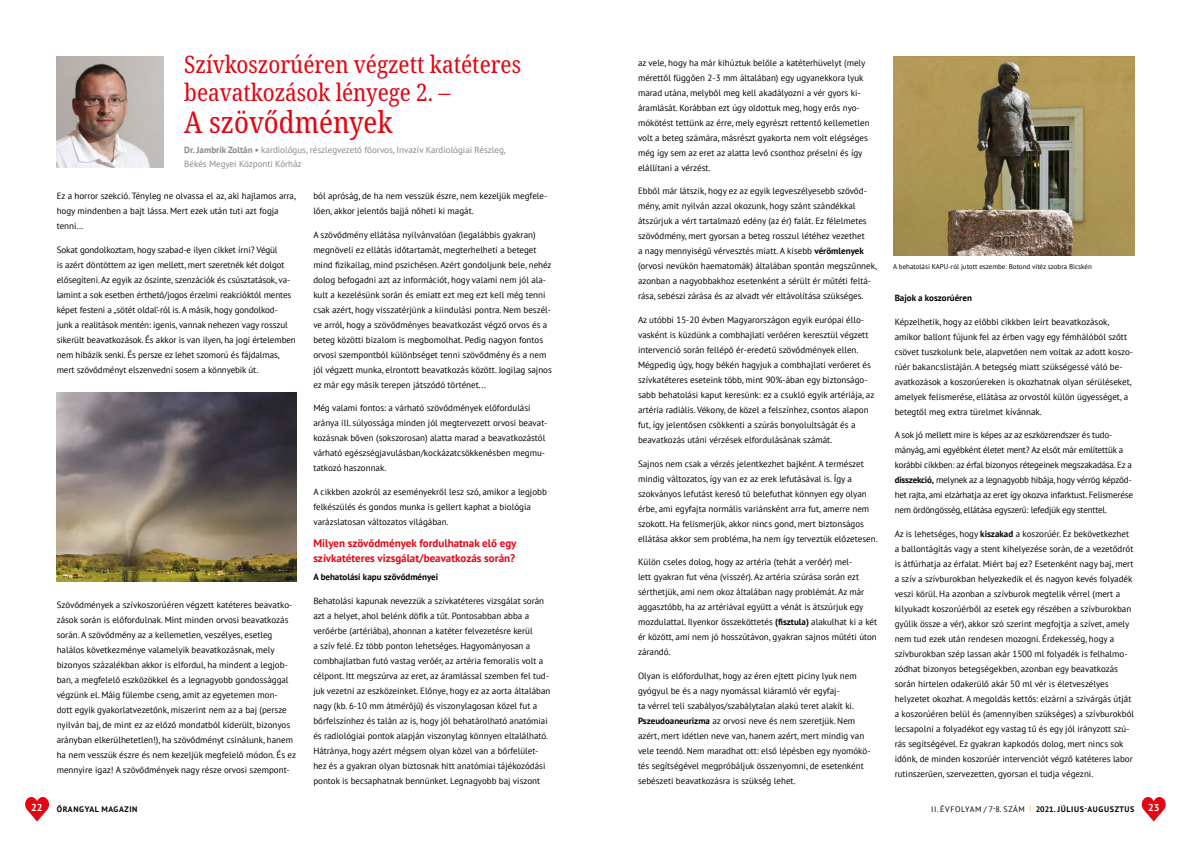
<style>
.page{position:relative;width:1191px;height:842px;background:#fff}
.page>*{position:absolute;margin:0;border:0;box-sizing:border-box;transform-origin:0 0}
.t1{font:condensed 30px "Noto Serif";color:#e30613}
.t2{font:condensed 24px/28px "Noto Serif";color:#e30613}
.t3{font:700 11px/15px "PT Sans";color:#e30613}
.t4{font:700 10px "PT Sans";color:#fff}
.t5{font:9px/15px "PT Sans";color:#000}
.t6{font:9px/15px "PT Sans";letter-spacing:-.02em;color:#000}
.t7{font:9px/14px "PT Sans";color:#878787}
.t8{font:700 9px "PT Sans";color:#000}
.t9{font:700 8px "PT Sans";letter-spacing:.08em;color:#000}
.t10{font:7px "PT Sans";color:#000}
.s1{font-weight:700}
.s2{font-weight:400}
.s3{font-weight:400;color:#f7a600}
</style>
<div class="page">
<svg style="left:1141px;top:797px;width:24px;height:24px"></svg>
<svg style="left:25px;top:797px;width:24px;height:24px"></svg>
<img style="left:57px;top:57px;width:106px;height:110px">
<img style="left:57px;top:393px;width:239px;height:188px">
<img style="left:893px;top:57px;width:241px;height:198px">
<h2 class="t2" style="left:184px;top:51px;width:338px">Szívkoszorúéren végzett katéteres beavatkozások lényege 2. –</h2>
<h1 class="t1" style="left:184px;top:102px;width:210px">A szövődmények</h1>
<p class="t7" style="left:184px;top:142px;width:323px"><span class="s1">Dr. Jambrik Zoltán •</span> kardiológus, részlegvezető főorvos, Invazív Kardiológiai Részleg,<br>Békés Megyei Központi Kórház</p>
<p class="t5" style="left:57px;top:188px;width:241px">Ez a horror szekció. Tényleg ne olvassa el az, aki hajlamos arra, hogy mindenben a bajt lássa. Mert ezek után tuti azt fogja tenni...</p>
<p class="t5" style="left:57px;top:242px;width:241px">Sokat gondolkoztam, hogy szabad-e ilyen cikket írni? Végül<br>is azért döntöttem az igen mellett, mert szeretnék két dolgot elősegíteni. Az egyik az őszinte, szenzációk és csúsztatások, va&shy;lamint a sok esetben érthető/jogos érzelmi reakcióktól mentes képet festeni a „sötét oldal’-ról is. A másik, hogy gondolkod&shy;junk a realitások mentén: igenis, vannak nehezen vagy rosszul sikerült beavatkozások. És akkor is van ilyen, ha jogi értelemben nem hibázik senki. És persze ez lehet szomorú és fájdalmas, mert szövődményt elszenvedni sosem a könnyebik út.</p>
<p class="t5" style="left:57px;top:597px;width:241px">Szövődmények a szívkoszorúéren végzett katéteres beavatko&shy;zások során is előfordulnak. Mint minden orvosi beavatkozás során. A szövődmény az a kellemetlen, veszélyes, esetleg halálos következménye valamelyik beavatkozásnak, mely bizonyos százalékban akkor is elfordul, ha mindent a legjob&shy;ban, a megfelelő eszközökkel és a legnagyobb gondossággal végzünk el. Máig fülembe cseng, amit az egyetemen mon-<br>dott egyik gyakorlatvezetőnk, miszerint nem az a baj (persze nyilván baj, de mint ez az előző mondatból kiderült, bizonyos arányban elkerülhetetlen!), ha szövődményt csinálunk, hanem ha nem vesszük észre és nem kezeljük megfelelő módon. És ez mennyire igaz! A szövődmények nagy része orvosi szempont-</p>
<p class="t5" style="left:313px;top:188px;width:235px">ból apróság, de ha nem vesszük észre, nem kezeljük megfele&shy;lően, akkor jelentős bajjá nőheti ki magát.</p>
<p class="t5" style="left:313px;top:227px;width:240px">A szövődmény ellátása nyilvánvalóan (legalábbis gyakran) megnöveli ez ellátás időtartamát, megterhelheti a beteget mind fizikailag, mind pszichésen. Azért gondoljunk bele, nehéz dolog befogadni azt az információt, hogy valami nem jól ala&shy;kult a kezelésünk során és emiatt ezt meg ezt kell még tenni csak azért, hogy visszatérjünk a kiindulási pontra. Nem beszél&shy;ve arról, hogy a szövődményes beavatkozást végző orvos és a beteg közötti bizalom is megbomolhat. Pedig nagyon fontos orvosi szempontból különbséget tenni szövődmény és a nem jól végzett munka, elrontott beavatkozás között. Jogilag sajnos ez már egy másik terepen játszódó történet...</p>
<p class="t5" style="left:313px;top:400px;width:235px">Még valami fontos: a várható szövődmények előfordulási aránya ill. súlyossága minden jól megtervezett orvosi beavat&shy;kozásnak bőven (sokszorosan) alatta marad a beavatkozástól várható egészségjavulásban/kockázatcsökkenésben megmu&shy;tatkozó haszonnak.</p>
<p class="t5" style="left:313px;top:484px;width:235px">A cikkben azokról az eseményekről lesz szó, amikor a legjobb felkészülés és gondos munka is gellert kaphat a biológia varázslatosan változatos világában.</p>
<p class="t3" style="left:313px;top:536px;width:205px">Milyen szövődmények fordulhatnak elő egy szívkatéteres vizsgálat/beavatkozás során?</p>
<p class="t8" style="left:313px;top:571px;width:126px">A behatolási kapu szövődményei</p>
<p class="t5" style="left:313px;top:593px;width:238px">Behatolási kapunak nevezzük a szívkatéteres vizsgálat során azt a helyet, ahol belénk döfik a tűt. Pontosabban abba a verőérbe (artériába), ahonnan a katéter felvezetésre kerül<br>a szív felé. Ez több ponton lehetséges. Hagyományosan a combhajlatban futó vastag verőér, az artéria femoralis volt a célpont. Itt megszúrva az eret, az áramlással szemben fel tud&shy;juk vezetni az eszközeinket. Előnye, hogy ez az aorta általában nagy (kb. 6-10 mm átmérőjű) és viszonylagosan közel fut a bőrfelszínhez és talán az is, hogy jól behatárolható anatómiai és radiológiai pontok alapján viszonylag könnyen eltalálható.<br>Hátránya, hogy azért mégsem olyan közel van a bőrfelület&shy;hez és a gyakran olyan biztosnak hitt anatómiai tájékozódási pontok is becsaphatnak bennünket. Legnagyobb baj viszont</p>
<p class="t5" style="left:638px;top:55px;width:233px">az vele, hogy ha már kihúztuk belőle a katéterhüvelyt (mely mérettől függően 2-3 mm általában) egy ugyanekkora lyuk marad utána, melyből meg kell akadályozni a vér gyors ki&shy;áramlását. Korábban ezt úgy oldottuk meg, hogy erős nyo&shy;mókötést tettünk az érre, mely egyrészt rettentő kellemetlen volt a beteg számára, másrészt gyakorta nem volt elégséges még így sem az eret az alatta levő csonthoz préselni és így elállítani a vérzést.</p>
<p class="t5" style="left:638px;top:184px;width:240px">Ebből már látszik, hogy ez az egyik legveszélyesebb szövőd&shy;mény, amit nyilván azzal okozunk, hogy szánt szándékkal átszúrjuk a vért tartalmazó edény (az ér) falát. Ez félelmetes szövődmény, mert gyorsan a beteg rosszul létéhez vezethet<br>a nagy mennyiségű vérvesztés miatt. A kisebb <span class="s1">vérömlenyek </span>(orvosi nevükön haematomák) általában spontán megszűnnek, azonban a nagyobbakhoz esetenként a sérült ér műtéti feltá&shy;rása, sebészi zárása és az alvadt vér eltávolítása szükséges.</p>
<p class="t5" style="left:638px;top:312px;width:238px">Az utóbbi 15-20 évben Magyarországon egyik európai éllo&shy;vasként is küzdünk a combhajlati verőéren keresztül végzett intervenció során fellépő ér-eredetű szövődmények ellen.<br>Mégpedig úgy, hogy békén hagyjuk a combhajlati verőeret és szívkatéteres eseteink több, mint 90%-ában egy biztonságo&shy;sabb behatolási kaput keresünk: ez a csukló egyik artériája, az artéria radiális. Vékony, de közel a felszínhez, csontos alapon fut, így jelentősen csökkenti a szúrás bonyolultságát és a beavatkozás utáni vérzések elfordulásának számát.</p>
<p class="t5" style="left:638px;top:456px;width:241px">Sajnos nem csak a vérzés jelentkezhet bajként. A természet mindig változatos, így van ez az erek lefutásával is. Így a szokványos lefutást kereső tű belefuthat könnyen egy olyan érbe, ami egyfajta normális variánsként arra fut, amerre nem szokott. Ha felismerjük, akkor nincs gond, mert biztonságos ellátása akkor sem probléma, ha nem így terveztük előzetesen.</p>
<p class="t5" style="left:638px;top:554px;width:241px">Külön cseles dolog, hogy az artéria (tehát a verőér) mel-<br>lett gyakran fut véna (visszér). Az artéria szúrása során ezt sérthetjük, ami nem okoz általában nagy problémát. Az már aggasztóbb, ha az artériával együtt a vénát is átszúrjuk egy mozdulattal. Ilyenkor összeköttetés <span class="s1">(fisztula)</span> alakulhat ki a két ér között, ami nem jó hosszútávon, gyakran sajnos műtéti úton zárandó.</p>
<p class="t5" style="left:638px;top:668px;width:234px">Olyan is előfordulhat, hogy az éren ejtett piciny lyuk nem gyógyul be és a nagy nyomással kiáramló vér egyfaj-<br>ta vérrel teli szabályos/szabálytalan alakú teret alakít ki.<br><span class="s1">Pszeudoaneurizma</span> az orvosi neve és nem szeretjük. Nem azért, mert idétlen neve van, hanem azért, mert mindig van vele teendő. Nem maradhat ott: első lépésben egy nyomókö&shy;tés segítségével megpróbáljuk összenyomni, de esetenként sebészeti beavatkozásra is szükség lehet.</p>
<p class="t10" style="left:893px;top:262px;width:200px">A behatolási KAPU-ról jutott eszembe: Botond vitéz szobra Bicskén</p>
<p class="t8" style="left:894px;top:292px;width:79px">Bajok a koszorúéren</p>
<p class="t5" style="left:894px;top:314px;width:240px">Képzelhetik, hogy az előbbi cikkben leírt beavatkozások, amikor ballont fújunk fel az érben vagy egy fémhálóból szőtt csövet tuszkolunk bele, alapvetően nem voltak az adott koszo&shy;rúér bakancslistáján. A betegség miatt szükségessé váló be&shy;avatkozások a koszorúereken is okozhatnak olyan sérüléseket, amelyek felismerése, ellátása az orvostól külön ügyességet, a betegtől meg extra türelmet kívánnak.</p>
<p class="t6" style="left:894px;top:427px;width:240px">A sok jó mellett mire is képes az az eszközrendszer és tudo&shy;mányág, ami egyébként életet ment? Az elsőt már említettük a korábbi cikkben: az érfal bizonyos rétegeinek megszakadása. Ez a <span class="s1">disszekció,</span> melynek az a legnagyobb hibája, hogy vérrög képződ&shy;het rajta, ami elzárhatja az eret így okozva infarktust. Felismerése nem ördöngösség, ellátása egyszerű: lefedjük egy stenttel.</p>
<p class="t5" style="left:894px;top:526px;width:241px">Az is lehetséges, hogy <span class="s1">kiszakad</span> a koszorúér. Ez bekövetkezhet a ballontágítás vagy a stent kihelyezése során, de a vezetődrót is átfúrhatja az érfalat. Miért baj ez? Esetenként nagy baj, mert a szív a szívburokban helyezkedik el és nagyon kevés folyadék veszi körül. Ha azonban a szívburok megtelik vérrel (mert a kilyukadt koszorúérből az esetek egy részében a szívburokban gyűlik össze a vér), akkor szó szerint megfojtja a szívet, amely nem tud ezek után rendesen mozogni. Érdekesség, hogy a szívburokban szép lassan akár 1500 ml folyadék is felhalmo&shy;zódhat bizonyos betegségekben, azonban egy beavatkozás során hirtelen odakerülő akár 50 ml vér is életveszélyes helyzetet okozhat. A megoldás kettős: elzárni a szivárgás útját a koszorúéren belül és (amennyiben szükséges) a szívburokból lecsapolni a folyadékot egy vastag tű és egy jól irányzott szú&shy;rás segítségével. Ez gyakran kapkodós dolog, mert nincs sok időnk, de minden koszorúér intervenciót végző katéteres labor rutinszerűen, szervezetten, gyorsan el tudja végezni.</p>
<p class="t4" style="left:31px;top:801px;width:13px">22</p>
<p class="t9" style="left:57px;top:804px;width:82px">ŐRANGYAL MAGAZIN</p>
<p class="t9" style="left:931px;top:804px;width:205px"><span class="s2">II. ÉVFOLYAM / 7-8. SZÁM</span> <span class="s3">|</span> 2021. JÚLIUS-AUGUSZTUS</p>
<p class="t4" style="left:1148px;top:801px;width:13px">23</p>
</div>
